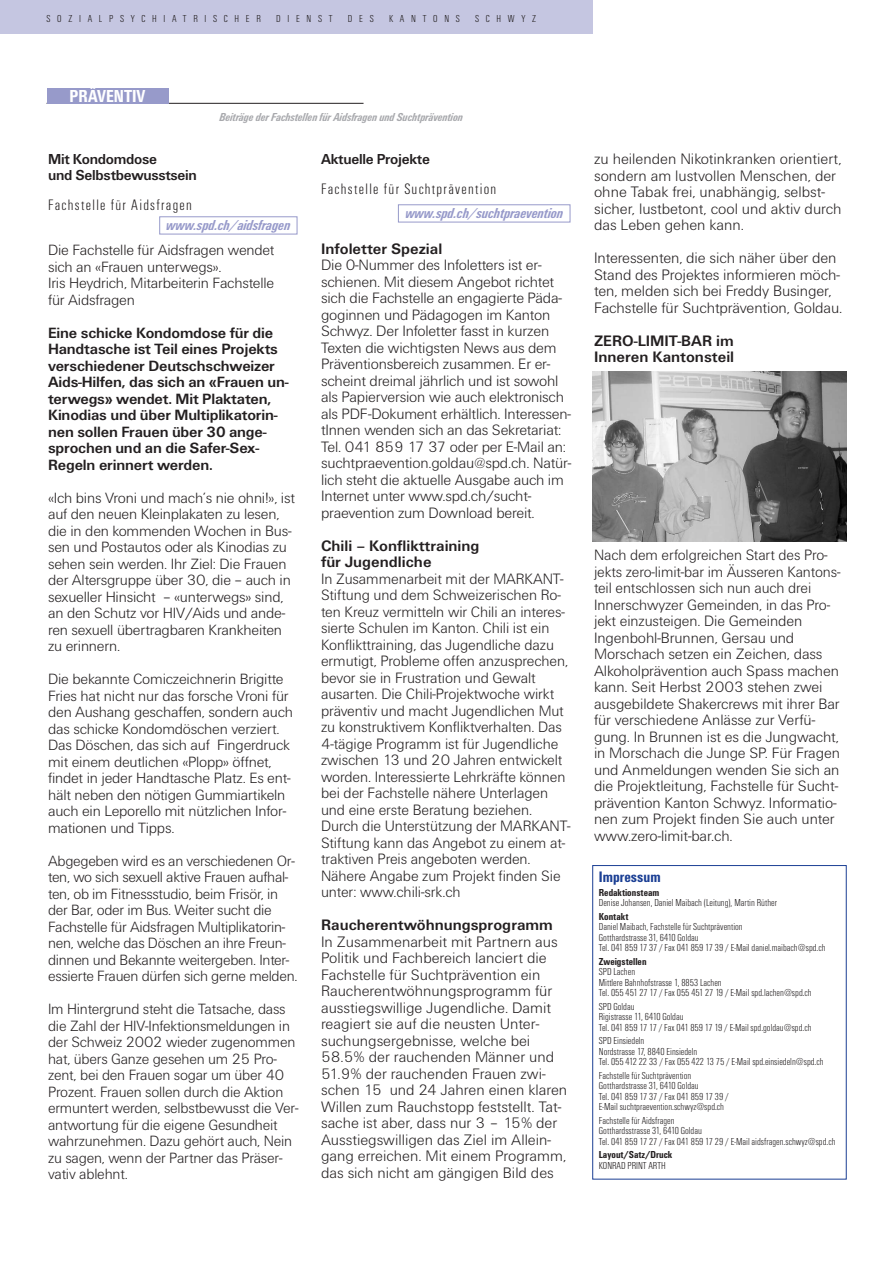
<style>
.page{position:relative;width:893px;height:1263px;background:#fff}
.page>*{position:absolute;margin:0;border:0;box-sizing:border-box;transform-origin:0 0}
.t1{font:700 condensed 18px "Unitus T";color:#fff}
.t2{font:300 15.75px/16.5px "Unitus T";color:#231f20}
.t3{font:700 15.75px/16.5px "Unitus T";color:#231f20}
.t4{font:300 condensed 15.75px "Unitus T";letter-spacing:.08em;color:#231f20}
.t5{font:700 condensed 15.75px "Unitus T";color:#1b3f94}
.t6{font:300 15.6px/16.5px "Unitus T";letter-spacing:-.005em;color:#231f20}
.t7{font:300 15.45px/16.5px "Unitus T";letter-spacing:-.01em;color:#231f20}
.t8{font:700 15.45px/16.5px "Unitus T";letter-spacing:-.015em;color:#231f20}
.t9{font:700 15px/16.5px "Unitus T";letter-spacing:-.02em;color:#231f20}
.t10{font:italic 700 condensed 15px "Unitus T";color:#979aca}
.t11{font:italic 700 condensed 12px "Unitus T";color:#a8a9ad}
.t12{font:300 condensed 10.5px/10.5px "Unitus T";color:#231f20}
.t13{font:700 condensed 10.5px "Unitus T";color:#231f20}
.t14{font:300 condensed 10.5px "Unitus T";letter-spacing:.64em;color:#231f20}
</style>
<div class="page">
<div style="left:159px;top:216px;width:138px;height:18px;border:1px solid #979aca"></div>
<div style="left:0;top:0;width:592px;height:34px;background:#c5c6e1"></div>
<div style="left:398px;top:204px;width:172px;height:18px;border:1px solid #979aca"></div>
<hr style="left:47px;top:103px;width:316px;height:1px;background:#231f20">
<div style="left:47px;top:88px;width:121px;height:16px;background:#979aca"></div>
<div style="left:592px;top:865px;width:254px;height:314px;border:1px solid #1b3f94"></div>
<img style="left:592px;top:371px;width:254px;height:171px">
<p class="t14" style="left:47px;top:15px;width:216px">SOZIALPSYCHIATRISCHER</p>
<p class="t12" style="left:276px;top:14px;width:58px">DIENST</p>
<p class="t12" style="left:348px;top:14px;width:27px">DES</p>
<p class="t14" style="left:389px;top:15px;width:72px">KANTONS</p>
<p class="t12" style="left:475px;top:14px;width:62px">SCHWYZ</p>
<p class="t1" style="left:70px;top:89px;width:77px">PRÄVENTIV</p>
<p class="t11" style="left:219px;top:113px;width:245px">Beiträge der Fachstellen für Aidsfragen und Suchtprävention</p>
<p class="t9" style="left:48px;top:152px;width:150px">Mit Kondomdose<br>und Selbstbewusstsein</p>
<p class="t4" style="left:48px;top:200px;width:145px">Fachstelle für Aidsfragen</p>
<p class="t7" style="left:48px;top:243px;width:228px">Die Fachstelle für Aidsfragen wendet sich an «Frauen unterwegs».<br>Iris Heydrich, Mitarbeiterin Fachstelle für Aidsfragen</p>
<p class="t8" style="left:48px;top:326px;width:242px">Eine schicke Kondomdose für die<br>Handtasche ist Teil eines Projekts verschiedener Deutschschweizer<br>Aids-Hilfen, das sich an «Frauen un&shy;terwegs» wendet. Mit Plaktaten,<br>Kinodias und über Multiplikatorin&shy;nen sollen Frauen über 30 ange&shy;sprochen und an die Safer-Sex-<br>Regeln erinnert werden.</p>
<p class="t7" style="left:48px;top:491px;width:248px">«Ich bins Vroni und mach’s nie ohni!», ist auf den neuen Kleinplakaten zu lesen, die in den kommenden Wochen in Bus&shy;sen und Postautos oder als Kinodias zu sehen sein werden. Ihr Ziel: Die Frauen der Altersgruppe über 30, die – auch in sexueller Hinsicht – «unterwegs» sind, an den Schutz vor HIV/Aids und ande&shy;ren sexuell übertragbaren Krankheiten zu erinnern.</p>
<p class="t7" style="left:48px;top:672px;width:246px">Die bekannte Comiczeichnerin Brigitte Fries hat nicht nur das forsche Vroni für den Aushang geschaffen, sondern auch das schicke Kondomdöschen verziert.<br>Das Döschen, das sich auf Fingerdruck mit einem deutlichen «Plopp» öffnet, findet in jeder Handtasche Platz. Es ent&shy;hält neben den nötigen Gummiartikeln auch ein Leporello mit nützlichen Infor&shy;mationen und Tipps.</p>
<p class="t7" style="left:48px;top:854px;width:251px">Abgegeben wird es an verschiedenen Or&shy;ten, wo sich sexuell aktive Frauen aufhal&shy;ten, ob im Fitnessstudio, beim Frisör, in der Bar, oder im Bus. Weiter sucht die Fachstelle für Aidsfragen Multiplikatorin&shy;nen, welche das Döschen an ihre Freun&shy;dinnen und Bekannte weitergeben. Inter&shy;essierte Frauen dürfen sich gerne melden.</p>
<p class="t7" style="left:48px;top:1002px;width:252px">Im Hintergrund steht die Tatsache, dass die Zahl der HIV-Infektionsmeldungen in der Schweiz 2002 wieder zugenommen hat, übers Ganze gesehen um 25 Pro&shy;zent, bei den Frauen sogar um über 40<br>Prozent. Frauen sollen durch die Aktion ermuntert werden, selbstbewusst die Ver&shy;antwortung für die eigene Gesundheit wahrzunehmen. Dazu gehört auch, Nein zu sagen, wenn der Partner das Präser&shy;vativ ablehnt.</p>
<p class="t10" style="left:166px;top:220px;width:126px">www.spd.ch/aidsfragen</p>
<p class="t9" style="left:321px;top:152px;width:110px">Aktuelle Projekte</p>
<p class="t4" style="left:321px;top:183px;width:177px">Fachstelle für Suchtprävention</p>
<p class="t10" style="left:405px;top:208px;width:159px">www.spd.ch/suchtpraevention</p>
<p class="t3" style="left:321px;top:241px;width:123px">Infoletter Spezial</p>
<p class="t6" style="left:321px;top:258px;width:252px">Die 0-Nummer des Infoletters ist er&shy;schienen. Mit diesem Angebot richtet sich die Fachstelle an engagierte Päda&shy;goginnen und Pädagogen im Kanton Schwyz. Der Infoletter fasst in kurzen Texten die wichtigsten News aus dem Präventionsbereich zusammen. Er er&shy;scheint dreimal jährlich und ist sowohl als Papierversion wie auch elektronisch als PDF-Dokument erhältlich. Interessen&shy;tInnen wenden sich an das Sekretariat:<br>Tel. 041 859 17 37 oder per E-Mail an: suchtpraevention.goldau@spd.ch. Natür&shy;lich steht die aktuelle Ausgabe auch im Internet unter www.spd.ch/sucht&shy;praevention zum Download bereit.</p>
<p class="t3" style="left:321px;top:538px;width:160px">Chili – Konflikttraining für Jugendliche</p>
<p class="t6" style="left:321px;top:571px;width:251px">In Zusammenarbeit mit der MARKANT-Stiftung und dem Schweizerischen Ro&shy;ten Kreuz vermitteln wir Chili an interes&shy;sierte Schulen im Kanton. Chili ist ein Konflikttraining, das Jugendliche dazu ermutigt, Probleme offen anzusprechen, bevor sie in Frustration und Gewalt ausarten. Die Chili-Projektwoche wirkt präventiv und macht Jugendlichen Mut zu konstruktivem Konfliktverhalten. Das 4-tägige Programm ist für Jugendliche zwischen 13 und 20 Jahren entwickelt worden. Interessierte Lehrkräfte können bei der Fachstelle nähere Unterlagen und eine erste Beratung beziehen.<br>Durch die Unterstützung der MARKANT-Stiftung kann das Angebot zu einem at&shy;traktiven Preis angeboten werden.<br>Nähere Angabe zum Projekt finden Sie unter: www.chili-srk.ch</p>
<p class="t3" style="left:321px;top:918px;width:233px">Raucherentwöhnungsprogramm</p>
<p class="t2" style="left:321px;top:934px;width:247px">In Zusammenarbeit mit Partnern aus Politik und Fachbereich lanciert die Fachstelle für Suchtprävention ein Raucherentwöhnungsprogramm für ausstiegswillige Jugendliche. Damit reagiert sie auf die neusten Unter&shy;suchungsergebnisse, welche bei 58.5% der rauchenden Männer und 51.9% der rauchenden Frauen zwi&shy;schen 15 und 24 Jahren einen klaren Willen zum Rauchstopp feststellt. Tat&shy;sache ist aber, dass nur 3 – 15% der Ausstiegswilligen das Ziel im Allein&shy;gang erreichen. Mit einem Programm, das sich nicht am gängigen Bild des</p>
<p class="t2" style="left:594px;top:152px;width:249px">zu heilenden Nikotinkranken orientiert, sondern am lustvollen Menschen, der ohne Tabak frei, unabhängig, selbst&shy;sicher, lustbetont, cool und aktiv durch das Leben gehen kann.</p>
<p class="t2" style="left:594px;top:251px;width:250px">Interessenten, die sich näher über den Stand des Projektes informieren möch&shy;ten, melden sich bei Freddy Businger, Fachstelle für Suchtprävention, Goldau.</p>
<p class="t3" style="left:594px;top:334px;width:142px">ZERO-LIMIT-BAR im<br>Inneren Kantonsteil</p>
<p class="t6" style="left:594px;top:548px;width:248px">Nach dem erfolgreichen Start des Pro&shy;jekts zero-limit-bar im Äusseren Kantons&shy;teil entschlossen sich nun auch drei Innerschwyzer Gemeinden, in das Pro&shy;jekt einzusteigen. Die Gemeinden Ingenbohl-Brunnen, Gersau und Morschach setzen ein Zeichen, dass Alkoholprävention auch Spass machen kann. Seit Herbst 2003 stehen zwei ausgebildete Shakercrews mit ihrer Bar für verschiedene Anlässe zur Verfü&shy;gung. In Brunnen ist es die Jungwacht, in Morschach die Junge SP. Für Fragen und Anmeldungen wenden Sie sich an die Projektleitung, Fachstelle für Sucht&shy;prävention Kanton Schwyz. Informatio&shy;nen zum Projekt finden Sie auch unter www.zero-limit-bar.ch.</p>
<p class="t5" style="left:599px;top:871px;width:63px">Impressum</p>
<p class="t13" style="left:599px;top:888px;width:62px">Redaktionsteam</p>
<p class="t12" style="left:599px;top:898px;width:180px">Denise Johansen, Daniel Maibach (Leitung), Martin Rüther</p>
<p class="t13" style="left:599px;top:912px;width:31px">Kontakt</p>
<p class="t12" style="left:599px;top:922px;width:228px">Daniel Maibach, Fachstelle für Suchtprävention<br>Gotthardstrasse 31, 6410 Goldau<br>Tel. 041 859 17 37 / Fax 041 859 17 39 / E-Mail daniel.maibach@spd.ch</p>
<p class="t13" style="left:599px;top:957px;width:49px">Zweigstellen</p>
<p class="t12" style="left:599px;top:967px;width:214px">SPD Lachen<br>Mittlere Bahnhofstrasse 1, 8853 Lachen<br>Tel. 055 451 27 17 / Fax 055 451 27 19 / E-Mail spd.lachen@spd.ch</p>
<p class="t12" style="left:599px;top:1002px;width:214px">SPD Goldau<br>Rigistrasse 11, 6410 Goldau<br>Tel. 041 859 17 17 / Fax 041 859 17 19 / E-Mail spd.goldau@spd.ch</p>
<p class="t12" style="left:599px;top:1036px;width:226px">SPD Einsiedeln<br>Nordstrasse 17, 8840 Einsiedeln<br>Tel. 055 412 22 33 / Fax 055 422 13 75 / E-Mail spd.einsiedeln@spd.ch</p>
<p class="t12" style="left:599px;top:1071px;width:131px">Fachstelle für Suchtprävention Gotthardstrasse 31, 6410 Goldau<br>Tel. 041 859 17 37 / Fax 041 859 17 39 / E-Mail suchtpraevention.schwyz@spd.ch</p>
<p class="t12" style="left:599px;top:1116px;width:238px">Fachstelle für Aidsfragen<br>Gotthardsstrasse 31, 6410 Goldau<br>Tel. 041 859 17 27 / Fax 041 859 17 29 / E-Mail aidsfragen.schwyz@spd.ch</p>
<p class="t13" style="left:599px;top:1151px;width:75px">Layout/Satz/Druck</p>
<p class="t12" style="left:599px;top:1161px;width:68px">KONRAD PRINT ARTH</p>
</div>
